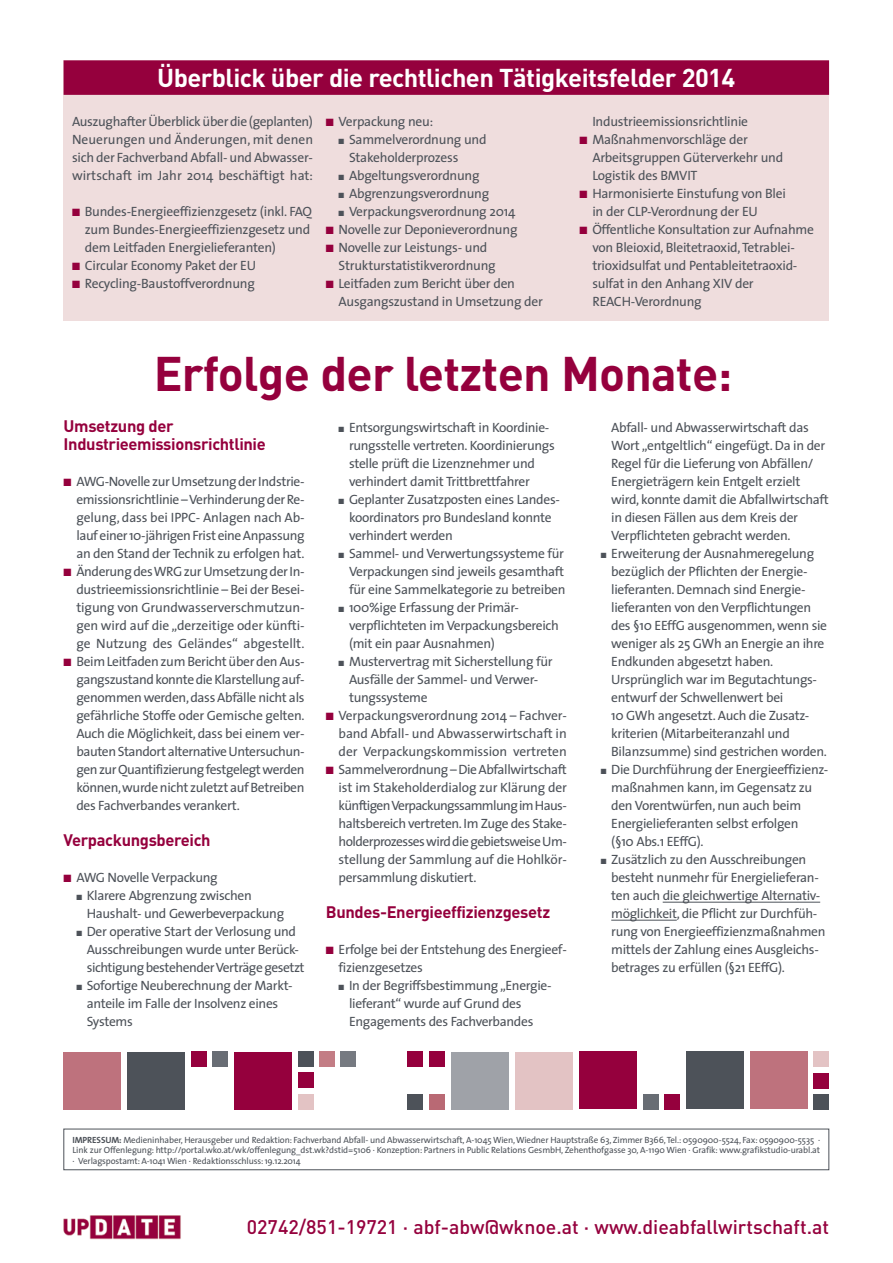
<style>
.page{position:relative;width:893px;height:1263px;background:#fff}
.page>*{position:absolute;margin:0;border:0;box-sizing:border-box;transform-origin:0 0}
.t1{font:700 48px "DIN";letter-spacing:-.015em;color:#95003d}
.t2{font:700 25.5px "DIN";letter-spacing:-.02em;color:#fff}
.t3{font:500 19.5px "DIN";color:#95003d}
.t4{font:700 16.5px/18px "DIN";letter-spacing:-.02em;color:#95003d}
.t5{font:13.5px/18px "The Sans";letter-spacing:-.025em;color:#4d5259}
.t6{font:700 13.5px "Calibri";color:#4d5259}
.t7{font:9px/10.5px "The Sans";letter-spacing:-.02em;color:#4d5259;text-align:justify}
.s1{color:#95003d}
.s2{font-weight:700}
</style>
<div class="page">
<div style="left:63px;top:60px;width:766px;height:261px;background:#efdddd"></div>
<div style="left:64px;top:1129px;width:765px;height:41px;border:1px solid #4d5259"></div>
<img style="left:63px;top:1215px;width:118px;height:24px">
<div style="left:64px;top:60px;width:765px;height:35px;background:#95003d"></div>
<hr style="left:663px;top:902px;width:157px;height:1px;background:#4d5259">
<hr style="left:611px;top:920px;width:66px;height:1px;background:#4d5259">
<div style="left:63px;top:1052px;width:58px;height:57px;background:#be727d"></div>
<div style="left:127px;top:1052px;width:58px;height:57px;background:#4d5259"></div>
<div style="left:212px;top:1052px;width:16px;height:15px;background:#686d74"></div>
<div style="left:191px;top:1052px;width:15px;height:15px;background:#95003d"></div>
<div style="left:451px;top:1052px;width:58px;height:57px;background:#9fa2a8"></div>
<div style="left:515px;top:1052px;width:58px;height:57px;background:#e3c3c4"></div>
<div style="left:408px;top:1052px;width:15px;height:15px;background:#95003d"></div>
<div style="left:429px;top:1052px;width:16px;height:15px;background:#95003d"></div>
<div style="left:298px;top:1051px;width:15px;height:15px;background:#4d5259"></div>
<div style="left:298px;top:1073px;width:15px;height:15px;background:#95003d"></div>
<div style="left:298px;top:1094px;width:15px;height:16px;background:#e3c3c4"></div>
<div style="left:429px;top:1094px;width:16px;height:16px;background:#b96974"></div>
<div style="left:234px;top:1052px;width:58px;height:57px;background:#95003d"></div>
<div style="left:750px;top:1051px;width:57px;height:58px;background:#be727d"></div>
<div style="left:686px;top:1051px;width:58px;height:58px;background:#4d5259"></div>
<div style="left:643px;top:1094px;width:15px;height:15px;background:#686d74"></div>
<div style="left:664px;top:1094px;width:16px;height:15px;background:#95003d"></div>
<div style="left:813px;top:1094px;width:16px;height:16px;background:#4d5259"></div>
<div style="left:813px;top:1073px;width:16px;height:15px;background:#95003d"></div>
<div style="left:813px;top:1051px;width:16px;height:15px;background:#e3c3c4"></div>
<div style="left:579px;top:1051px;width:58px;height:58px;background:#95003d"></div>
<div style="left:341px;top:1051px;width:15px;height:15px;background:#767a81"></div>
<div style="left:319px;top:1051px;width:15px;height:15px;background:#c37d85"></div>
<div style="left:408px;top:1094px;width:15px;height:16px;background:#4d5259"></div>
<h2 class="t2" style="left:157px;top:68px;width:580px">Überblick über die rechtlichen Tätigkeitsfelder 2014</h2>
<p class="t5" style="left:72px;top:114px;width:243px;text-align:justify">Auszughafter Überblick über die (geplanten)<br>Neuerungen und Änderungen, mit denen sich der Fachverband Abfall- und Abwasser&shy;wirtschaft im Jahr 2014 beschäftigt hat:</p>
<p class="t5" style="left:85px;top:204px;width:229px;text-indent:-13px"><span class="s1">■</span> Bundes-Energieeffizienzgesetz (inkl. FAQ zum Bundes-Energieeffizienzgesetz und dem Leitfaden Energielieferanten)</p>
<p class="t5" style="left:72px;top:258px;width:186px"><span class="s1">■</span> Circular Economy Paket der EU</p>
<p class="t5" style="left:72px;top:276px;width:184px"><span class="s1">■</span> Recycling-Baustoffverordnung</p>
<p class="t5" style="left:326px;top:114px;width:109px"><span class="s1">■</span> Verpackung neu:</p>
<p class="t5" style="left:349px;top:132px;width:139px;text-indent:-10px">■ Sammelverordnung und<br>Stakeholderprozess</p>
<p class="t5" style="left:339px;top:168px;width:143px">■ Abgeltungsverordnung</p>
<p class="t5" style="left:339px;top:186px;width:152px">■ Abgrenzungsverordnung</p>
<p class="t5" style="left:339px;top:204px;width:178px">■ Verpackungsverordnung 2014</p>
<p class="t5" style="left:326px;top:222px;width:193px"><span class="s1">■</span> Novelle zur Deponieverordnung</p>
<p class="t5" style="left:339px;top:240px;width:159px;text-indent:-13px"><span class="s1">■</span> Novelle zur Leistungs- und<br>Strukturstatistikverordnung</p>
<p class="t5" style="left:339px;top:276px;width:206px;text-indent:-13px"><span class="s1">■</span> Leitfaden zum Bericht über den<br>Ausgangszustand in Umsetzung der</p>
<p class="t5" style="left:592px;top:114px;width:157px">Industrieemissionsrichtlinie</p>
<p class="t5" style="left:592px;top:132px;width:192px;text-indent:-13px"><span class="s1">■</span> Maßnahmenvorschläge der<br>Arbeitsgruppen Güterverkehr und<br>Logistik des BMVIT</p>
<p class="t5" style="left:592px;top:186px;width:195px;text-indent:-13px"><span class="s1">■</span> Harmonisierte Einstufung von Blei in der CLP-Verordnung der EU</p>
<p class="t5" style="left:592px;top:222px;width:223px;text-indent:-13px"><span class="s1">■</span> Öffentliche Konsultation zur Aufnahme von Bleioxid, Bleitetraoxid, Tetrablei&shy;trioxidsulfat und Pentableitetraoxid&shy;sulfat in den Anhang XIV der REACH-Verordnung</p>
<h1 class="t1" style="left:154px;top:357px;width:580px">Erfolge der letzten Monate:</h1>
<p class="t4" style="left:64px;top:419px;width:204px">Umsetzung der<br>Industrieemissionsrichtlinie</p>
<p class="t5" style="left:76px;top:474px;width:230px;text-align:justify;text-indent:-13px"><span class="s1">■</span> AWG-Novelle zur Umsetzung der Indstrie&shy;emissionsrichtlinie – Verhinderung der Re&shy;gelung, dass bei IPPC- Anlagen nach Ab&shy;lauf einer 10-jährigen Frist eine Anpassung an den Stand der Technik zu erfolgen hat.</p>
<p class="t5" style="left:76px;top:564px;width:230px;text-align:justify;text-indent:-13px"><span class="s1">■</span> Änderung des WRG zur Umsetzung der In&shy;dustrieemissionsrichtlinie – Bei der Besei&shy;tigung von Grundwasserverschmutzun&shy;gen wird auf die „derzeitige oder künfti&shy;ge Nutzung des Geländes“ abgestellt.</p>
<p class="t5" style="left:76px;top:654px;width:230px;text-align:justify;text-indent:-13px"><span class="s1">■</span> Beim Leitfaden zum Bericht über den Aus&shy;gangszustand konnte die Klarstellung auf&shy;genommen werden, dass Abfälle nicht als gefährliche Stoffe oder Gemische gelten.<br>Auch die Möglichkeit, dass bei einem ver&shy;bauten Standort alternative Untersuchun&shy;gen zur Quantifizierung festgelegt werden können, wurde nicht zuletzt auf Betreiben des Fachverbandes verankert.</p>
<p class="t4" style="left:64px;top:833px;width:149px">Verpackungsbereich</p>
<p class="t5" style="left:64px;top:870px;width:156px"><span class="s1">■</span> AWG Novelle Verpackung</p>
<p class="t5" style="left:87px;top:888px;width:199px;text-indent:-10px">■ Klarere Abgrenzung zwischen<br>Haushalt- und Gewerbeverpackung</p>
<p class="t5" style="left:87px;top:924px;width:219px;text-indent:-10px">■ Der operative Start der Verlosung und<br>Ausschreibungen wurde unter Berück&shy;sichtigung bestehender Verträge gesetzt</p>
<p class="t5" style="left:87px;top:978px;width:207px;text-indent:-10px">■ Sofortige Neuberechnung der Markt&shy;anteile im Falle der Insolvenz eines<br>Systems</p>
<p class="t5" style="left:349px;top:420px;width:207px;text-indent:-10px">■ Entsorgungswirtschaft in Koordinie&shy;rungsstelle vertreten. Koordinierungs stelle prüft die Lizenznehmer und verhindert damit Trittbrettfahrer</p>
<p class="t5" style="left:349px;top:492px;width:212px;text-indent:-10px">■ Geplanter Zusatzposten eines Landes&shy;koordinators pro Bundesland konnte verhindert werden</p>
<p class="t5" style="left:349px;top:546px;width:218px;text-align:justify;text-indent:-10px">■ Sammel- und Verwertungssysteme für Verpackungen sind jeweils gesamthaft für eine Sammelkategorie zu betreiben</p>
<p class="t5" style="left:349px;top:600px;width:211px;text-indent:-10px">■ 100%ige Erfassung der Primär&shy;verpflichteten im Verpackungsbereich (mit ein paar Ausnahmen)</p>
<p class="t5" style="left:349px;top:654px;width:205px;text-indent:-10px">■ Mustervertrag mit Sicherstellung für<br>Ausfälle der Sammel- und Verwer&shy;tungssysteme</p>
<p class="t5" style="left:339px;top:708px;width:230px;text-align:justify;text-indent:-13px"><span class="s1">■</span> Verpackungsverordnung 2014 – Fachver&shy;band Abfall- und Abwasserwirtschaft in der Verpackungskommission vertreten</p>
<p class="t5" style="left:339px;top:762px;width:230px;text-align:justify;text-indent:-13px"><span class="s1">■</span> Sammelverordnung – Die Abfallwirtschaft ist im Stakeholderdialog zur Klärung der künftigen Verpackungssammlung im Haus&shy;haltsbereich vertreten. Im Zuge des Stake&shy;holderprozesses wird die gebietsweise Um&shy;stellung der Sammlung auf die Hohlkör&shy;persammlung diskutiert.</p>
<p class="t4" style="left:326px;top:905px;width:226px">Bundes-Energieeffizienzgesetz</p>
<p class="t5" style="left:339px;top:942px;width:230px;text-indent:-13px"><span class="s1">■</span> Erfolge bei der Entstehung des Energieef&shy;fizienzgesetzes</p>
<p class="t5" style="left:349px;top:978px;width:204px;text-indent:-10px">■ In der Begriffsbestimmung „Energie&shy;lieferant“ wurde auf Grund des<br>Engagements des Fachverbandes</p>
<p class="t5" style="left:611px;top:420px;width:215px">Abfall- und Abwasserwirtschaft das<br>Wort „entgeltlich“ eingefügt. Da in der<br>Regel fur die Lieferung von Abfällen/</p>
<p class="t6" style="left:656px;top:455px;width:7px">̈</p>
<p class="t5" style="left:611px;top:474px;width:219px">Energieträgern kein Entgelt erzielt wird, konnte damit die Abfallwirtschaft in diesen Fällen aus dem Kreis der Verpflichteten gebracht werden.</p>
<p class="t5" style="left:611px;top:546px;width:217px;text-indent:-10px">■ Erweiterung der Ausnahmeregelung bezüglich der Pflichten der Energie&shy;lieferanten. Demnach sind Energie&shy;lieferanten von den Verpflichtungen des §10 EEffG ausgenommen, wenn sie weniger als 25 GWh an Energie an ihre Endkunden abgesetzt haben.<br>Ursprünglich war im Begutachtungs&shy;entwurf der Schwellenwert bei<br>10 GWh angesetzt. Auch die Zusatz&shy;kriterien (Mitarbeiteranzahl und Bilanzsumme) sind gestrichen worden.</p>
<p class="t5" style="left:611px;top:762px;width:219px;text-indent:-10px">■ Die Durchführung der Energieeffizienz&shy;maßnahmen kann, im Gegensatz zu den Vorentwürfen, nun auch beim<br>Energielieferanten selbst erfolgen<br>(§10 Abs.1 EEffG).</p>
<p class="t5" style="left:611px;top:852px;width:216px;text-indent:-10px">■ Zusätzlich zu den Ausschreibungen besteht nunmehr für Energielieferan&shy;ten auch die gleichwertige Alternativ&shy;möglichkeit, die Pflicht zur Durchfüh&shy;rung von Energieeffizienzmaßnahmen mittels der Zahlung eines Ausgleichs&shy;betrages zu erfüllen (§21 EEffG).</p>
<p class="t7" style="left:73px;top:1135px;width:749px"><span class="s2">IMPRESSUM:</span> Medieninhaber, Herausgeber und Redaktion: Fachverband Abfall- und Abwasserwirtschaft, A-1045 Wien, Wiedner Hauptstraße 63, Zimmer B366, Tel.: 0590900-5524, Fax: 0590900-5535 · Link zur Offenlegung: http://portal.wko.at/wk/offenlegung_dst.wk?dstid=5106 · Konzeption: Partners in Public Relations GesmbH, Zehenthofgasse 30, A-1190 Wien · Grafik: www.grafikstudio-urabl.at · Verlagspostamt: A-1041 Wien · Redaktionsschluss: 19.12.2014</p>
<h3 class="t3" style="left:247px;top:1220px;width:584px">02742/851-19721 · abf-abw@wknoe.at · www.dieabfallwirtschaft.at</h3>
</div>
